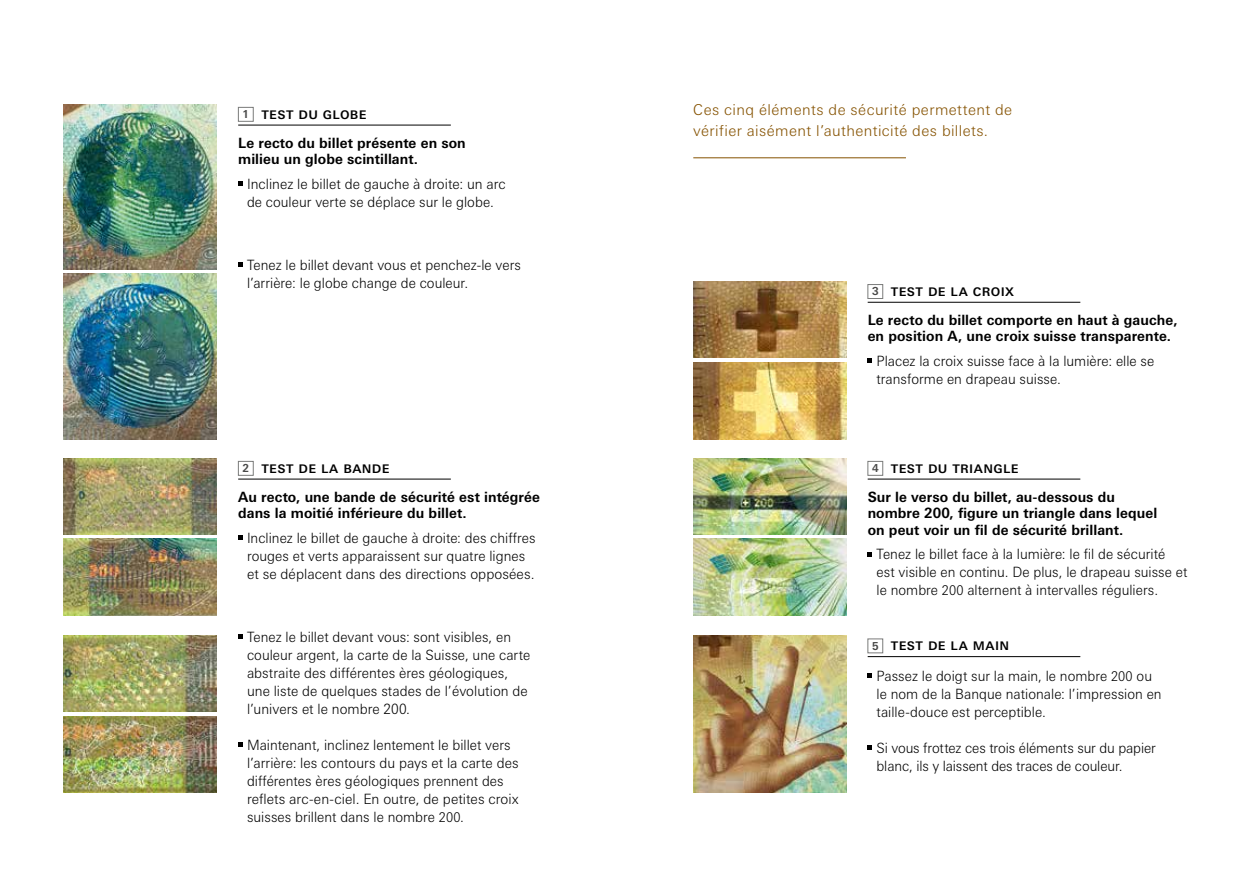
<style>
.page{position:relative;width:1259px;height:893px;background:#fff}
.page>*{position:absolute;margin:0;border:0;box-sizing:border-box;transform-origin:0 0}
.t1{font:500 15.75px "Univers Next Pro";letter-spacing:.02em;color:#000;scale:.95 1}
.t2{font:300 15px/21px "Univers Next Pro";letter-spacing:.03em;color:#855200}
.t3{font:300 14.1px/18px "Univers Next Pro";letter-spacing:.005em;color:#000;scale:.95 1}
.t4{font:700 14.1px/16.5px "Univers Next Pro";letter-spacing:.005em;color:#000;scale:.95 1}
.t5{font:300 14.1px/18px "Univers Next Pro";letter-spacing:.005em;color:#000;scale:.96 1}
.s1{font-weight:700;font-size:10.95px;color:#484847}
.s2{font-size:13.35px}
</style>
<div class="page">
<img style="left:693px;top:281px;width:153px;height:77px">
<img style="left:693px;top:362px;width:153px;height:77px">
<img style="left:693px;top:458px;width:153px;height:76px">
<img style="left:693px;top:636px;width:153px;height:157px">
<img style="left:693px;top:539px;width:153px;height:76px">
<img style="left:64px;top:458px;width:153px;height:77px">
<img style="left:64px;top:539px;width:153px;height:76px">
<img style="left:64px;top:636px;width:153px;height:76px">
<img style="left:64px;top:716px;width:153px;height:77px">
<img style="left:64px;top:274px;width:153px;height:165px">
<img style="left:64px;top:104px;width:153px;height:166px">
<hr style="left:867px;top:302px;width:213px;height:1px;background:#000">
<div style="left:867px;top:284px;width:16px;height:15px;border:1px solid #7a7b7a"></div>
<svg style="left:867px;top:359px;width:5px;height:4px"></svg>
<hr style="left:867px;top:479px;width:213px;height:1px;background:#000">
<div style="left:867px;top:461px;width:16px;height:14px;border:1px solid #7a7b7a"></div>
<svg style="left:867px;top:552px;width:5px;height:4px"></svg>
<hr style="left:867px;top:656px;width:213px;height:1px;background:#000">
<div style="left:867px;top:639px;width:16px;height:14px;border:1px solid #7a7b7a"></div>
<svg style="left:867px;top:674px;width:5px;height:4px"></svg>
<svg style="left:867px;top:746px;width:5px;height:4px"></svg>
<hr style="left:693px;top:157px;width:213px;height:1px;background:#855200">
<hr style="left:238px;top:125px;width:213px;height:1px;background:#000">
<div style="left:238px;top:107px;width:15px;height:15px;border:1px solid #7a7b7a"></div>
<svg style="left:238px;top:182px;width:4px;height:4px"></svg>
<svg style="left:238px;top:263px;width:4px;height:4px"></svg>
<hr style="left:238px;top:479px;width:213px;height:1px;background:#000">
<div style="left:238px;top:461px;width:15px;height:14px;border:1px solid #7a7b7a"></div>
<svg style="left:238px;top:536px;width:4px;height:4px"></svg>
<svg style="left:238px;top:635px;width:4px;height:4px"></svg>
<svg style="left:238px;top:743px;width:4px;height:4px"></svg>
<p class="t1" style="left:243px;top:104px;width:131px"><span class="s1">1</span> Test du globe</p>
<p class="t4" style="left:238px;top:134px;width:241px">Le recto du billet présente en son milieu un globe scintillant.</p>
<p class="t5" style="left:247px;top:175px;width:271px">Inclinez le billet de gauche à droite: un arc de couleur verte se déplace sur le globe.</p>
<p class="t3" style="left:247px;top:256px;width:290px">Tenez le billet devant vous et penchez-le vers l’arrière: le globe change de couleur.</p>
<p class="t1" style="left:242px;top:458px;width:156px"><span class="s1">2</span> Test de la bande</p>
<p class="t4" style="left:238px;top:488px;width:319px">Au recto, une bande de sécurité est intégrée dans la moitié inférieure du billet.</p>
<p class="t3" style="left:247px;top:529px;width:305px">Inclinez le billet de gauche à droite: des chiffres rouges et verts apparaissent sur quatre lignes et se déplacent dans des directions opposées.</p>
<p class="t3" style="left:247px;top:628px;width:300px">Tenez le billet devant vous: sont visibles, en couleur argent, la carte de la Suisse, une carte abstraite des différentes ères géologiques, une liste de quelques stades de l’évolution de l’univers et le nombre 200.</p>
<p class="t3" style="left:247px;top:736px;width:288px">Maintenant, inclinez lentement le billet vers l’arrière: les contours du pays et la carte des différentes ères géologiques prennent des reflets arc-en-ciel. En outre, de petites croix suisses brillent dans le nombre <span class="s2">200</span>.</p>
<p class="t2" style="left:693px;top:100px;width:320px">Ces cinq éléments de sécurité permettent de vérifier aisément l’authenticité des billets.</p>
<p class="t1" style="left:872px;top:281px;width:151px"><span class="s1">3</span> Test de la croix</p>
<p class="t4" style="left:867px;top:312px;width:328px">Le recto du billet comporte en haut à gauche, en position A, une croix suisse transparente.</p>
<p class="t3" style="left:876px;top:352px;width:294px">Placez la croix suisse face à la lumière: elle se transforme en drapeau suisse.</p>
<p class="t1" style="left:872px;top:458px;width:156px"><span class="s1">4</span> Test du triangle</p>
<p class="t4" style="left:867px;top:488px;width:306px">Sur le verso du billet, au-dessous du nombre 200, figure un triangle dans lequel on peut voir un fil de sécurité brillant.</p>
<p class="t3" style="left:876px;top:545px;width:329px">Tenez le billet face à la lumière: le fil de sécurité<br>est visible en continu. De plus, le drapeau suisse et le nombre <span class="s2">200</span> alternent à intervalles réguliers.</p>
<p class="t1" style="left:872px;top:635px;width:146px"><span class="s1">5</span> Test de la main</p>
<p class="t3" style="left:876px;top:667px;width:302px">Passez le doigt sur la main, le nombre <span class="s2">200</span> ou le nom de la Banque nationale: l’impression en taille-douce est perceptible.</p>
<p class="t3" style="left:876px;top:739px;width:295px">Si vous frottez ces trois éléments sur du papier blanc, ils y laissent des traces de couleur.</p>
</div>
